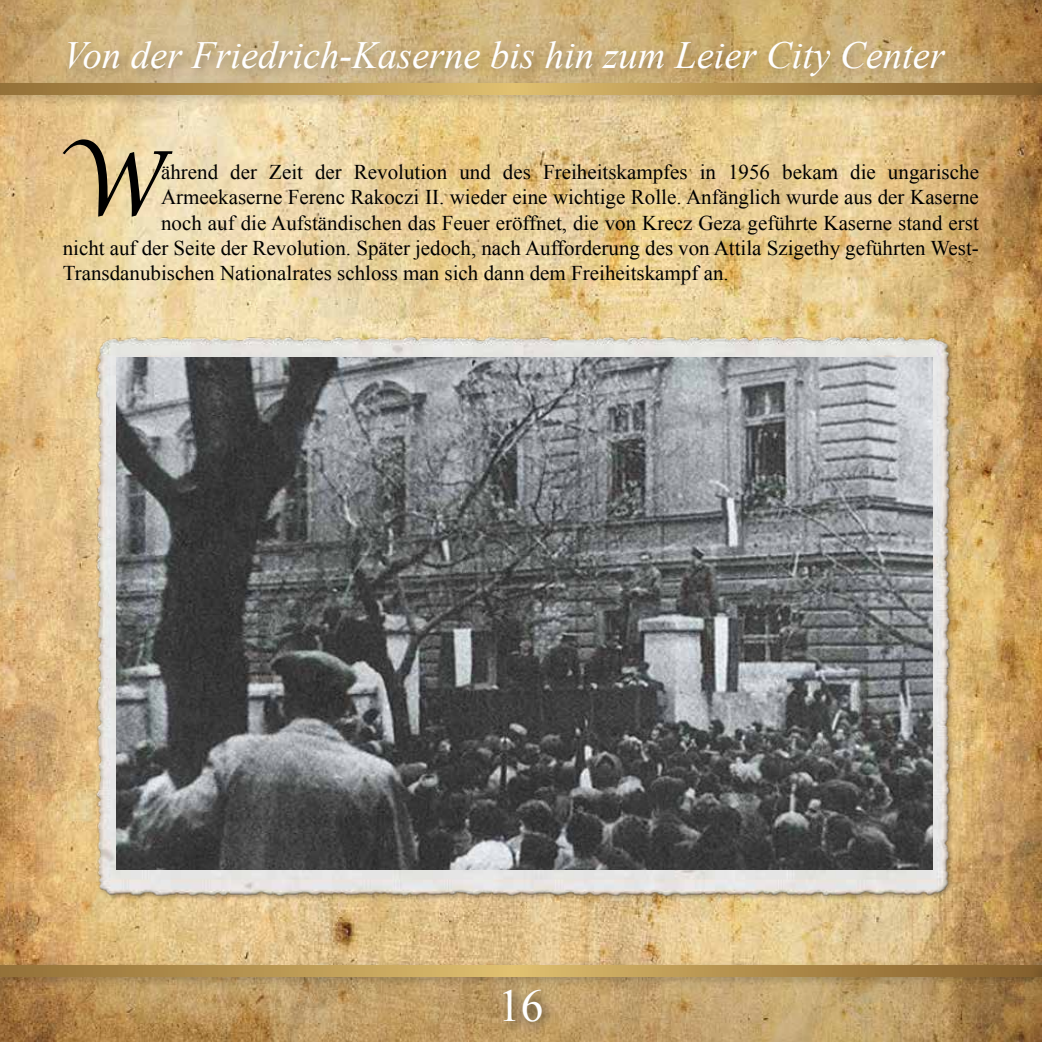
<style>
.page{position:relative;width:1042px;height:1042px;background:#fff}
.page>*{position:absolute;margin:0;border:0;box-sizing:border-box;transform-origin:0 0}
.t1{font:italic 89.08px "Lucida Calligraphy";color:#000}
.t2{font:45.5px "Times New Roman";color:#fff}
.t3{font:italic 38.5px "Times New Roman";color:#fff}
.t4{font:21px "Times New Roman";color:#000}
</style>
<div class="page">
<img style="left:0;top:108px;width:1042px;height:852px">
<svg style="left:0;top:0;width:1041px;height:78px;background:#c7a76f"></svg>
<svg style="left:0;top:990px;width:1041px;height:52px;background:#b9955e"></svg>
<hr style="left:1041px;top:0;width:1px;height:83px;background:#5d401c">
<hr style="left:1041px;top:970px;width:1px;height:72px;background:#5d401c">
<div style="left:0;top:78px;width:1042px;height:30px;background:#000;opacity:.2"></div>
<svg style="left:0;top:83px;width:1029px;height:11px;background:#ab8848"></svg>
<div style="left:0;top:960px;width:1042px;height:30px;background:#000;opacity:.2"></div>
<svg style="left:0;top:965px;width:1029px;height:11px;background:#b4914f"></svg>
<div style="left:1029px;top:78px;width:13px;height:30px;background:#000;opacity:.2"></div>
<svg style="left:1041px;top:83px;width:1px;height:12px"></svg>
<div style="left:1029px;top:960px;width:13px;height:30px;background:#000;opacity:.2"></div>
<div style="left:62px;top:35px;width:897px;height:56px;background:#000;opacity:.3"></div>
<div style="left:498px;top:983px;width:58px;height:52px;background:#000;opacity:.75"></div>
<img style="left:1032px;top:741px;width:10px;height:58px">
<img style="left:72px;top:318px;width:897px;height:585px">
<img style="left:117px;top:357px;width:815px;height:513px">
<h3 class="t3" style="left:63px;top:29px;width:883px">Von der Friedrich-Kaserne bis hin zum Leier City Center</h3>
<h1 class="t1" style="left:58px;top:130px;width:105px">W</h1>
<p class="t4" style="left:161px;top:158px;width:819px">ährend der Zeit der Revolution und des Freiheitskampfes in 1956 bekam die ungarische</p>
<p class="t4" style="left:161px;top:183px;width:819px">Armeekaserne Ferenc Rakoczi II. wieder eine wichtige Rolle. Anfänglich wurde aus der Kaserne</p>
<p class="t4" style="left:161px;top:208px;width:819px">noch auf die Aufständischen das Feuer eröffnet, die von Krecz Geza geführte Kaserne stand erst</p>
<p class="t4" style="left:63px;top:234px;width:918px">nicht auf der Seite der Revolution. Später jedoch, nach Aufforderung des von Attila Szigethy geführten West-</p>
<p class="t4" style="left:63px;top:259px;width:667px">Transdanubischen Nationalrates schloss man sich dann dem Freiheitskampf an.</p>
<h2 class="t2" style="left:498px;top:975px;width:47px">16</h2>
</div>
